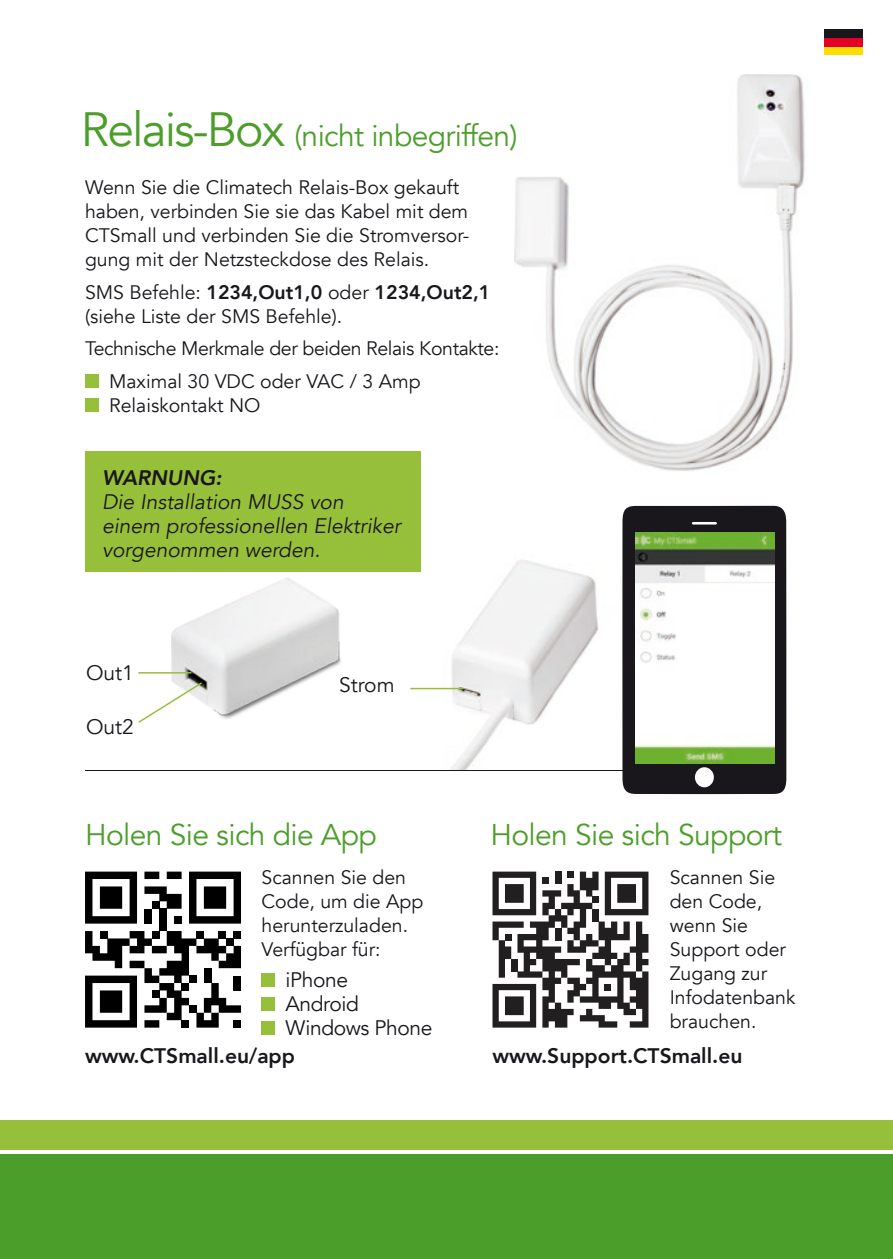
<style>
.page{position:relative;width:893px;height:1259px;background:#fff}
.page>*{position:absolute;margin:0;border:0;box-sizing:border-box;transform-origin:0 0}
.t1{font:30px "Avenir";letter-spacing:-.02em;color:#4c9e2a}
.t2{font:italic 21px/24px "Avenir";color:#1a171c}
.t3{font:800 21px "Avenir";color:#1a171c}
.t4{font:21px/24px "Avenir";letter-spacing:-.02em;color:#1a171c}
.t5{font:italic 800 21px "Avenir";color:#1a171c}
.t6{font:19.5px/24px "Avenir";color:#1a171c}
.t7{font:19.5px/32.4px "Avenir";letter-spacing:-.02em;color:#1a171c}
.s1{font-size:48px}
.s2{font-weight:800}
</style>
<div class="page">
<div style="left:0;top:1120px;width:893px;height:30px;background:#97c03a"></div>
<div style="left:0;top:1154px;width:893px;height:105px;background:#4c9e2a"></div>
<div style="left:824px;top:29px;width:38px;height:9px;background:#1a171c"></div>
<div style="left:824px;top:46px;width:38px;height:9px;background:#fd0"></div>
<div style="left:824px;top:38px;width:38px;height:8px;background:#e20025"></div>
<img style="left:344px;top:559px;width:254px;height:211px">
<svg style="left:85px;top:871px;width:52px;height:52px"></svg>
<div style="left:144px;top:908px;width:8px;height:15px;background:#010000"></div>
<svg style="left:144px;top:871px;width:15px;height:8px"></svg>
<div style="left:159px;top:908px;width:8px;height:23px;background:#010000"></div>
<svg style="left:144px;top:886px;width:38px;height:22px"></svg>
<svg style="left:167px;top:871px;width:15px;height:8px"></svg>
<div style="left:174px;top:916px;width:8px;height:7px;background:#010000"></div>
<svg style="left:85px;top:931px;width:156px;height:96px"></svg>
<svg style="left:189px;top:871px;width:52px;height:52px"></svg>
<div style="left:234px;top:931px;width:7px;height:7px;background:#010000"></div>
<div style="left:234px;top:975px;width:7px;height:15px;background:#010000"></div>
<div style="left:234px;top:1020px;width:7px;height:7px;background:#010000"></div>
<svg style="left:492px;top:871px;width:156px;height:156px"></svg>
<hr style="left:85px;top:770px;width:689px;height:1px;background:#1a171c">
<img style="left:515px;top:74px;width:290px;height:397px">
<div style="left:622px;top:506px;width:164px;height:288px;background:#1a171c"></div>
<div style="left:695px;top:767px;width:19px;height:20px;background:#fff;border-radius:50%"></div>
<hr style="left:693px;top:522px;width:23px;height:2px;background:#fff">
<img style="left:636px;top:532px;width:138px;height:232px">
<hr style="left:410px;top:688px;width:53px;height:1px;background:#97c03a">
<img style="left:171px;top:577px;width:171px;height:142px">
<svg style="left:138px;top:681px;width:66px;height:42px"></svg>
<hr style="left:138px;top:672px;width:53px;height:1px;background:#97c03a">
<div style="left:261px;top:973px;width:14px;height:14px;background:#97c03a"></div>
<div style="left:261px;top:997px;width:14px;height:14px;background:#97c03a"></div>
<div style="left:261px;top:1021px;width:14px;height:14px;background:#97c03a"></div>
<div style="left:85px;top:374px;width:14px;height:14px;background:#97c03a"></div>
<div style="left:85px;top:398px;width:14px;height:14px;background:#97c03a"></div>
<div style="left:85px;top:451px;width:336px;height:120px;background:#97c03a"></div>
<h1 class="t1" style="left:81px;top:118px;width:438px"><span class="s1">Relais-Box</span> (nicht inbegriffen)</h1>
<p class="t6" style="left:85px;top:176px;width:386px">Wenn Sie die Climatech Relais-Box gekauft haben, verbinden Sie sie das Kabel mit dem CTSmall und verbinden Sie die Stromversor&shy;gung mit der Netzsteckdose des Relais.</p>
<p class="t6" style="left:85px;top:280px;width:407px">SMS Befehle: <span class="s2">1234,Out1,0</span> oder <span class="s2">1234,Out2,1 </span>(siehe Liste der SMS Befehle).</p>
<p class="t7" style="left:109px;top:333px;width:392px;text-indent:-24px">Technische Merkmale der beiden Relais Kontakte:<br>Maximal 30 VDC oder VAC / 3 Amp</p>
<p class="t6" style="left:109px;top:393px;width:153px">Relaiskontakt NO</p>
<p class="t5" style="left:102px;top:465px;width:121px">WARNUNG:</p>
<p class="t2" style="left:102px;top:490px;width:300px">Die Installation MUSS von einem professionellen Elektriker vorgenommen werden.</p>
<p class="t4" style="left:86px;top:661px;width:49px">Out1</p>
<p class="t4" style="left:86px;top:715px;width:49px">Out2</p>
<p class="t4" style="left:339px;top:673px;width:57px">Strom</p>
<h1 class="t1" style="left:85px;top:817px;width:293px">Holen Sie sich die App</h1>
<h1 class="t1" style="left:490px;top:817px;width:293px">Holen Sie sich Support</h1>
<p class="t6" style="left:670px;top:865px;width:127px">Scannen Sie den Code, wenn Sie<br>Support oder<br>Zugang zur<br>Infodatenbank brauchen.</p>
<p class="t6" style="left:261px;top:865px;width:163px">Scannen Sie den<br>Code, um die App herunterzuladen.<br>Verfügbar für:</p>
<p class="t4" style="left:286px;top:968px;width:148px">iPhone<br>Android<br>Windows Phone</p>
<p class="t3" style="left:85px;top:1039px;width:212px">www.CTSmall.eu/app</p>
<p class="t3" style="left:492px;top:1039px;width:252px">www.Support.CTSmall.eu</p>
</div>
